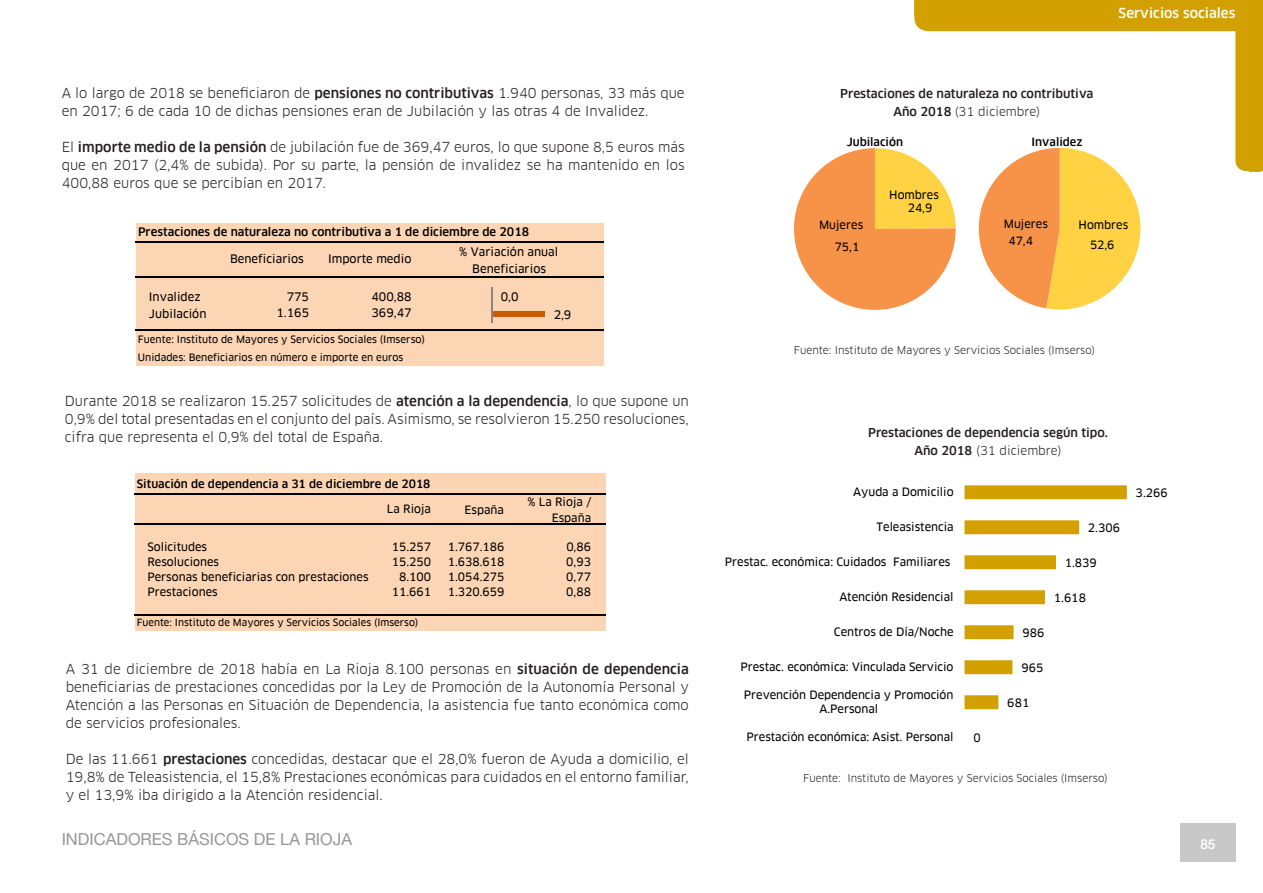
<style>
.page{position:relative;width:1263px;height:893px;background:#fff}
.page>*{position:absolute;margin:0;border:0;box-sizing:border-box;transform-origin:0 0}
.t1{font:16.5px "Helvetica Neue LT";color:#969696}
.t2{font:13.5px/18px "Clan Offc Pro";color:#231f20;text-align:justify}
.t3{font:500 13.5px "Clan Offc Pro";color:#fff}
.t4{font:500 13.5px "Helvetica Neue LT";color:#fff}
.titulos_graficos_sim{font:500 12px "Clan Offc Pro";color:#231f20}
.titulos_graficos_sim-2{font:12px "Clan Offc Pro";color:#231f20}
.t5{font:11.4px/16.6px "Clan Offc Pro News";color:#000;text-align:center}
.t6{font:500 11.4px "Clan Offc Pro";color:#000}
.t7{font:11.25px/14.1px "Clan Offc Pro News";color:#000;text-align:center}
.t8{font:500 11.25px "Clan Offc Pro";color:#000}
.fuentes_de_graficos{font:10.5px "Clan Offc Pro";color:#231f20}
.t9{font:9.9px/18.3px "Clan Offc Pro News";color:#000}
.t10{font:9.75px "Clan Offc Pro News";color:#000}
.s1{font-weight:500}
</style>
<div class="page">
<div style="left:1180px;top:823px;width:55px;height:39px;background:#c8c8c8"></div>
<svg style="left:794px;top:0;width:469px;height:310px"></svg>
<svg style="left:964px;top:485px;width:163px;height:224px"></svg>
<div style="left:136px;top:223px;width:468px;height:142px;background:#fcd5b4"></div>
<hr style="left:136px;top:241px;width:468px;height:2px;background:#000">
<hr style="left:136px;top:276px;width:468px;height:2px;background:#000">
<hr style="left:136px;top:330px;width:468px;height:1px;background:#000">
<div style="left:492px;top:311px;width:53px;height:6px;background:#c85a0a"></div>
<hr style="left:492px;top:287px;width:1px;height:36px;background:#868686">
<div style="left:135px;top:473px;width:471px;height:157px;background:#fcd5b4"></div>
<hr style="left:134px;top:493px;width:472px;height:2px;background:#000">
<hr style="left:134px;top:524px;width:472px;height:1px;background:#000">
<hr style="left:134px;top:614px;width:472px;height:2px;background:#000">
<p class="t2" style="left:62px;top:84px;width:624px">A lo largo de 2018 se beneficiaron de <span class="s1">pensiones no contributivas</span> 1.940 personas, 33 más que en 2017; 6 de cada 10 de dichas pensiones eran de Jubilación y las otras 4 de Invalidez.</p>
<p class="t2" style="left:62px;top:138px;width:624px">El <span class="s1">importe medio de la pensión</span> de jubilación fue de 369,47 euros, lo que supone 8,5 euros más que en 2017 (2,4% de subida). Por su parte, la pensión de invalidez se ha mantenido en los 400,88 euros que se percibían en 2017.</p>
<p class="t6" style="left:138px;top:225px;width:392px">Prestaciones de naturaleza no contributiva a 1 de diciembre de 2018</p>
<p class="t5" style="left:230px;top:250px;width:75px">Beneficiarios</p>
<p class="t5" style="left:328px;top:250px;width:85px">Importe medio</p>
<p class="t5" style="left:149px;top:288px;width:53px">Invalidez</p>
<p class="t5" style="left:287px;top:288px;width:24px">775</p>
<p class="t5" style="left:371px;top:288px;width:42px">400,88</p>
<p class="t5" style="left:149px;top:305px;width:59px">Jubilación</p>
<p class="t5" style="left:276px;top:304px;width:34px">1.165</p>
<p class="t5" style="left:371px;top:304px;width:42px">369,47</p>
<p class="t9" style="left:138px;top:330px;width:289px">Fuente: Instituto de Mayores y Servicios Sociales (Imserso)<br>Unidades: Beneficiarios en número e importe en euros</p>
<p class="t5" style="left:459px;top:244px;width:100px">% Variación anual<br>Beneficiarios</p>
<p class="t5" style="left:501px;top:288px;width:19px">0,0</p>
<p class="t5" style="left:554px;top:306px;width:19px">2,9</p>
<p class="t2" style="left:65px;top:392px;width:625px">Durante 2018 se realizaron 15.257 solicitudes de <span class="s1">atención a la dependencia</span>, lo que supone un 0,9% del total presentadas en el conjunto del país. Asimismo, se resolvieron 15.250 resoluciones, cifra que representa el 0,9% del total de España.</p>
<p class="t8" style="left:137px;top:477px;width:295px">Situación de dependencia a 31 de diciembre de 2018</p>
<p class="t7" style="left:387px;top:502px;width:46px">La Rioja</p>
<p class="t7" style="left:464px;top:503px;width:41px">España</p>
<p class="t7" style="left:527px;top:493px;width:65px;line-height:16.5px;text-align:right">% La Rioja /<br>España</p>
<p class="t7" style="left:147px;top:540px;width:61px">Solicitudes</p>
<p class="t7" style="left:392px;top:540px;width:41px">15.257</p>
<p class="t7" style="left:448px;top:540px;width:58px">1.767.186</p>
<p class="t7" style="left:566px;top:540px;width:26px">0,86</p>
<p class="t7" style="left:147px;top:555px;width:73px">Resoluciones</p>
<p class="t7" style="left:392px;top:555px;width:41px">15.250</p>
<p class="t7" style="left:448px;top:555px;width:58px">1.638.618</p>
<p class="t7" style="left:566px;top:555px;width:26px">0,93</p>
<p class="t7" style="left:147px;top:570px;width:223px">Personas beneficiarias con prestaciones</p>
<p class="t7" style="left:399px;top:570px;width:34px">8.100</p>
<p class="t7" style="left:448px;top:570px;width:58px">1.054.275</p>
<p class="t7" style="left:566px;top:570px;width:26px">0,77</p>
<p class="t7" style="left:147px;top:585px;width:72px">Prestaciones</p>
<p class="t7" style="left:392px;top:585px;width:41px">11.661</p>
<p class="t7" style="left:448px;top:585px;width:58px">1.320.659</p>
<p class="t7" style="left:566px;top:585px;width:26px">0,88</p>
<p class="t10" style="left:137px;top:617px;width:283px">Fuente: Instituto de Mayores y Servicios Sociales (Imserso)</p>
<p class="t2" style="left:66px;top:660px;width:625px">A 31 de diciembre de 2018 había en La Rioja 8.100 personas en <span class="s1">situación de dependencia </span>beneficiarias de prestaciones concedidas por la Ley de Promoción de la Autonomía Personal y Atención a las Personas en Situación de Dependencia, la asistencia fue tanto económica como de servicios profesionales.</p>
<p class="t2" style="left:66px;top:750px;width:625px">De las 11.661 <span class="s1">prestaciones</span> concedidas, destacar que el 28,0% fueron de Ayuda a domicilio, el 19,8% de Teleasistencia, el 15,8% Prestaciones económicas para cuidados en el entorno familiar, y el 13,9% iba dirigido a la Atención residencial.</p>
<p class="t1" style="left:62px;top:829px;width:292px">INDICADORES BÁSICOS DE LA RIOJA</p>
<p class="t3" style="left:1118px;top:6px;width:118px">Servicios sociales</p>
<p class="titulos_graficos_sim" style="left:840px;top:87px;width:255px">Prestaciones de naturaleza no contributiva</p>
<p class="titulos_graficos_sim-2" style="left:893px;top:105px;width:148px"><span class="s1">Año 2018</span> (31 diciembre)</p>
<p class="t8" style="left:847px;top:135px;width:58px">Jubilación</p>
<p class="t7" style="left:889px;top:188px;width:51px">Hombres</p>
<p class="t7" style="left:908px;top:201px;width:26px">24,9</p>
<p class="t8" style="left:1032px;top:135px;width:52px">Invalidez</p>
<p class="t7" style="left:819px;top:217px;width:46px">Mujeres</p>
<p class="t7" style="left:835px;top:240px;width:26px">75,1</p>
<p class="t7" style="left:1004px;top:217px;width:46px">Mujeres</p>
<p class="t7" style="left:1078px;top:218px;width:51px">Hombres</p>
<p class="t7" style="left:1008px;top:234px;width:26px">47,4</p>
<p class="t7" style="left:1090px;top:237px;width:26px">52,6</p>
<p class="fuentes_de_graficos" style="left:794px;top:344px;width:303px">Fuente: Instituto de Mayores y Servicios Sociales (Imserso)</p>
<p class="titulos_graficos_sim" style="left:868px;top:425px;width:241px">Prestaciones de dependencia según tipo.</p>
<p class="titulos_graficos_sim-2" style="left:914px;top:443px;width:149px"><span class="s1">Año 2018</span> (31 diciembre)</p>
<p class="t7" style="left:853px;top:485px;width:102px">Ayuda a Domicilio</p>
<p class="t7" style="left:876px;top:520px;width:79px">Teleasistencia</p>
<p class="t7" style="left:1088px;top:521px;width:34px">2.306</p>
<p class="t7" style="left:725px;top:555px;width:227px">Prestac. económica: Cuidados Familiares</p>
<p class="t7" style="left:1065px;top:556px;width:34px">1.839</p>
<p class="t7" style="left:839px;top:590px;width:116px">Atención Residencial</p>
<p class="t7" style="left:1054px;top:591px;width:34px">1.618</p>
<p class="t7" style="left:834px;top:625px;width:121px">Centros de Día/Noche</p>
<p class="t7" style="left:1022px;top:626px;width:23px">986</p>
<p class="t7" style="left:740px;top:660px;width:215px">Prestac. económica: Vinculada Servicio</p>
<p class="t7" style="left:1021px;top:661px;width:23px">965</p>
<p class="t7" style="left:744px;top:688px;width:211px">Prevención Dependencia y Promoción<br>A.Personal</p>
<p class="t7" style="left:1007px;top:696px;width:23px">681</p>
<p class="t7" style="left:746px;top:730px;width:209px">Prestación económica: Asist. Personal</p>
<p class="t7" style="left:973px;top:731px;width:9px">0</p>
<p class="fuentes_de_graficos" style="left:803px;top:772px;width:306px">Fuente: Instituto de Mayores y Servicios Sociales (Imserso)</p>
<p class="t7" style="left:1135px;top:486px;width:34px">3.266</p>
<p class="t4" style="left:1200px;top:836px;width:17px">85</p>
</div>
